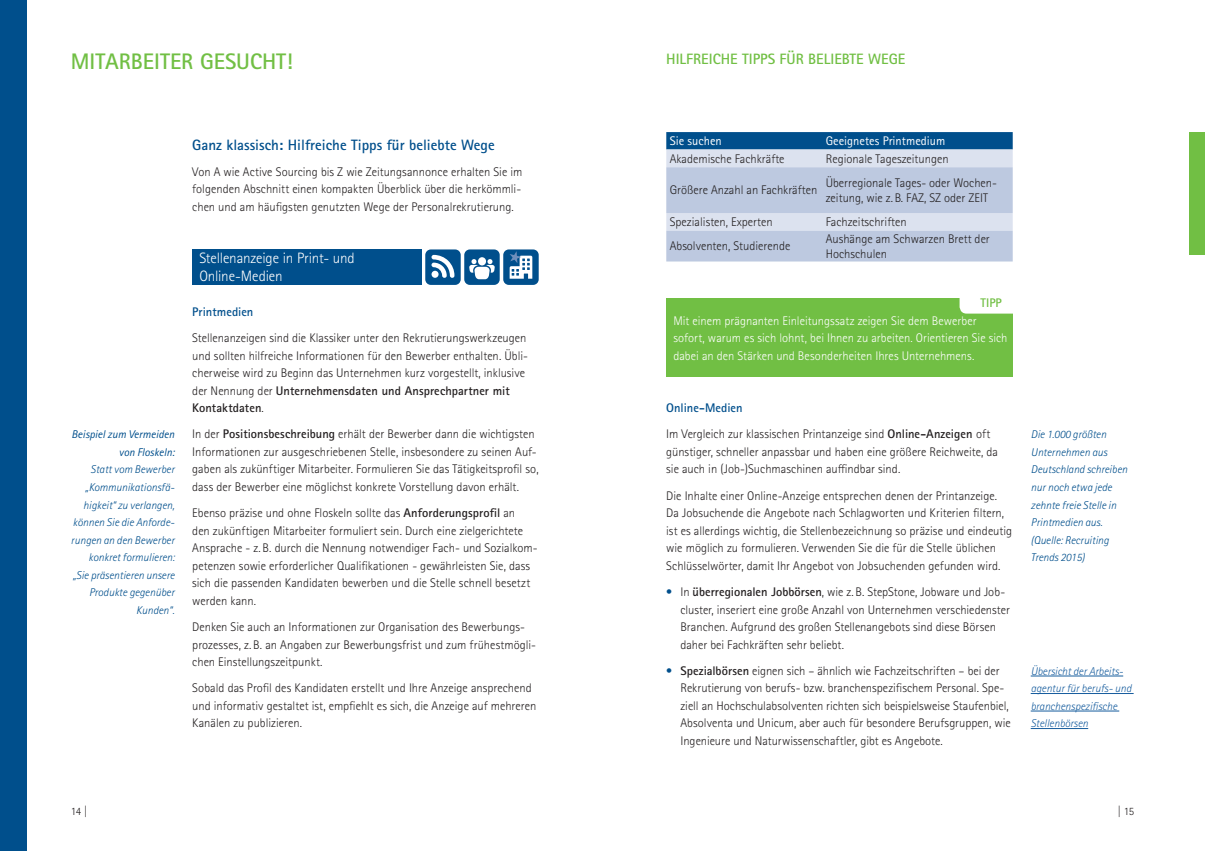
<style>
.page{position:relative;width:1205px;height:851px;background:#fff}
.page>*{position:absolute;margin:0;border:0;box-sizing:border-box;transform-origin:0 0}
.t1{font:700 22.5px "Rotis Sans Serif Pro";color:#71bf44}
.t2{font:700 15px "Rotis Sans Serif Pro";color:#004f8c}
.t3{font:300 15px/17.5px "Rotis Sans Serif Pro";letter-spacing:-.01em;color:#fff}
.t4{font:700 15px "Rotis Sans Serif Pro";color:#71bf44}
.t5{font:300 12.5px/17.5px "Rotis Sans Serif Pro";color:#231f20}
.t6{font:300 12.5px/17.5px "Rotis Sans Serif Pro";color:#fff}
.t7{font:12.5px "Rotis Sans Serif Pro";color:#fff}
.t8{font:700 12.5px "Rotis Sans Serif Pro";color:#004f8c}
.t9{font:700 12.5px "Rotis Sans Serif Pro";color:#71bf44}
.t10{font:italic 300 11.25px/17.5px "Rotis Sans Serif Pro";color:#004f8c;text-align:right}
.t11{font:italic 300 11.25px/17.5px "Rotis Sans Serif Pro";color:#175d9e}
.t12{font:italic 11.25px/17.5px "Rotis Sans Serif Pro";color:#004f8c;text-align:right}
.t13{font:300 11.25px "Rotis Sans Serif Pro";color:#231f20}
.s1{font-weight:700}
.s2{font-weight:700;color:#004f8c}
.s3{color:#004f8c}
</style>
<div class="page">
<div style="left:666px;top:298px;width:346px;height:79px;background:#71bf44"></div>
<div style="left:192px;top:249px;width:230px;height:36px;background:#004f8c"></div>
<svg style="left:666px;top:132px;width:346px;height:129px;background:#acbfd9"></svg>
<div style="left:425px;top:249px;width:36px;height:36px;background:#004f8c;border-radius:6px"></div>
<svg style="left:431px;top:255px;width:23px;height:23px"></svg>
<div style="left:464px;top:249px;width:36px;height:36px;background:#004f8c;border-radius:6px"></div>
<svg style="left:469px;top:259px;width:26px;height:20px"></svg>
<div style="left:503px;top:249px;width:36px;height:36px;background:#004f8c;border-radius:6px"></div>
<svg style="left:510px;top:251px;width:22px;height:28px"></svg>
<hr style="left:1030px;top:675px;width:93px;height:1px;background:#175d9e">
<hr style="left:1030px;top:693px;width:103px;height:1px;background:#175d9e">
<hr style="left:1030px;top:710px;width:89px;height:1px;background:#175d9e">
<hr style="left:1030px;top:728px;width:58px;height:1px;background:#175d9e">
<div style="left:959px;top:289px;width:61px;height:24px;background:#fff;border-radius:7px"></div>
<div style="left:0;top:0;width:27px;height:850px;background:#004f8c"></div>
<div style="left:1189px;top:132px;width:16px;height:122px;background:#71bf44"></div>
<h1 class="t1" style="left:71px;top:47px;width:224px">MITARBEITER GESUCHT!</h1>
<p class="t4" style="left:666px;top:49px;width:241px">HILFREICHE TIPPS FÜR BELIEBTE WEGE</p>
<p class="t12" style="left:72px;top:426px;width:104px">Beispiel zum Vermeiden von Floskeln:</p>
<p class="t10" style="left:71px;top:461px;width:105px">Statt vom Bewerber „Kommunikationsfä&shy;higkeit“ zu verlangen, können Sie die Anforde&shy;rungen an den Bewerber konkret formulieren: „Sie präsentieren unsere<br>Produkte gegenüber<br>Kunden“.</p>
<p class="t2" style="left:192px;top:135px;width:304px">Ganz klassisch: Hilfreiche Tipps für beliebte Wege</p>
<p class="t5" style="left:192px;top:163px;width:332px;text-align:justify">Von A wie Active Sourcing bis Z wie Zeitungsannonce erhalten Sie im folgenden Abschnitt einen kompakten Überblick über die herkömmli&shy;chen und am häufigsten genutzten Wege der Personalrekrutierung.</p>
<p class="t3" style="left:199px;top:250px;width:157px">Stellenanzeige in Print- und<br>Online-Medien</p>
<p class="t8" style="left:192px;top:304px;width:63px">Printmedien</p>
<p class="t5" style="left:192px;top:329px;width:337px">Stellenanzeigen sind die Klassiker unter den Rekrutierungswerkzeugen und sollten hilfreiche Informationen für den Bewerber enthalten. Übli&shy;cherweise wird zu Beginn das Unternehmen kurz vorgestellt, inklusive der Nennung der <span class="s1">Unternehmensdaten und Ansprechpartner mit Kontaktdaten</span>.</p>
<p class="t5" style="left:192px;top:425px;width:348px">In der <span class="s1">Positionsbeschreibung</span> erhält der Bewerber dann die wichtigsten Informationen zur ausgeschriebenen Stelle, insbesondere zu seinen Auf&shy;gaben als zukünftiger Mitarbeiter. Formulieren Sie das Tätigkeitsprofil so, dass der Bewerber eine möglichst konkrete Vorstellung davon erhält.</p>
<p class="t5" style="left:192px;top:504px;width:347px">Ebenso präzise und ohne Floskeln sollte das <span class="s1">Anforderungsprofil</span> an<br>den zukünftigen Mitarbeiter formuliert sein. Durch eine zielgerichtete Ansprache - z. B. durch die Nennung notwendiger Fach- und Sozialkom&shy;petenzen sowie erforderlicher Qualifikationen - gewährleisten Sie, dass sich die passenden Kandidaten bewerben und die Stelle schnell besetzt werden kann.</p>
<p class="t5" style="left:192px;top:618px;width:345px">Denken Sie auch an Informationen zur Organisation des Bewerbungs&shy;prozesses, z. B. an Angaben zur Bewerbungsfrist und zum frühestmögli&shy;chen Einstellungszeitpunkt.</p>
<p class="t5" style="left:192px;top:679px;width:345px">Sobald das Profil des Kandidaten erstellt und Ihre Anzeige ansprechend und informativ gestaltet ist, empfiehlt es sich, die Anzeige auf mehreren<br>Kanälen zu publizieren.</p>
<p class="t7" style="left:670px;top:133px;width:54px">Sie suchen</p>
<p class="t7" style="left:826px;top:133px;width:121px">Geeignetes Printmedium</p>
<p class="t5" style="left:670px;top:150px;width:116px">Akademische Fachkräfte</p>
<p class="t5" style="left:826px;top:150px;width:124px">Regionale Tageszeitungen</p>
<p class="t5" style="left:670px;top:182px;width:149px">Größere Anzahl an Fachkräften</p>
<p class="t5" style="left:826px;top:175px;width:173px;line-height:15px">Überregionale Tages- oder Wochen&shy;zeitung, wie z.B. FAZ, SZ oder ZEIT</p>
<p class="t5" style="left:670px;top:213px;width:104px">Spezialisten, Experten</p>
<p class="t5" style="left:826px;top:213px;width:82px">Fachzeitschriften</p>
<p class="t5" style="left:670px;top:238px;width:122px">Absolventen, Studierende</p>
<p class="t5" style="left:826px;top:231px;width:166px;line-height:15px">Aushänge am Schwarzen Brett der<br>Hochschulen</p>
<p class="t9" style="left:980px;top:295px;width:23px">TIPP</p>
<p class="t6" style="left:673px;top:312px;width:336px">Mit einem prägnanten Einleitungssatz zeigen Sie dem Bewerber sofort, warum es sich lohnt, bei Ihnen zu arbeiten. Orientieren Sie sich dabei an den Stärken und Besonderheiten Ihres Unternehmens.</p>
<p class="t5" style="left:666px;top:395px;width:326px;line-height:26.2px"><span class="s2">Online-Medien<br></span>Im Vergleich zur klassischen Printanzeige sind <span class="s1">Online-Anzeigen</span> oft</p>
<p class="t5" style="left:666px;top:443px;width:333px">günstiger, schneller anpassbar und haben eine größere Reichweite, da sie auch in (Job-)Suchmaschinen auffindbar sind.</p>
<p class="t5" style="left:666px;top:487px;width:347px">Die Inhalte einer Online-Anzeige entsprechen denen der Printanzeige.<br>Da Jobsuchende die Angebote nach Schlagworten und Kriterien filtern, ist es allerdings wichtig, die Stellenbezeichnung so präzise und eindeutig wie möglich zu formulieren. Verwenden Sie die für die Stelle üblichen Schlüsselwörter, damit Ihr Angebot von Jobsuchenden gefunden wird.</p>
<p class="t5" style="left:680px;top:583px;width:331px;text-indent:-14px"><span class="s3">•</span> In <span class="s1">überregionalen Jobbörsen</span>, wie z.B. StepStone, Jobware und Job&shy;cluster, inseriert eine große Anzahl von Unternehmen verschiedenster Branchen. Aufgrund des großen Stellenangebots sind diese Börsen daher bei Fachkräften sehr beliebt.</p>
<p class="t5" style="left:680px;top:662px;width:332px;text-indent:-14px"><span class="s3">•</span> <span class="s1">Spezialbörsen</span> eignen sich – ähnlich wie Fachzeitschriften – bei der Rekrutierung von berufs- bzw. branchenspezifischem Personal. Spe&shy;ziell an Hochschulabsolventen richten sich beispielsweise Staufenbiel, Absolventa und Unicum, aber auch für besondere Berufsgruppen, wie Ingenieure und Naturwissenschaftler, gibt es Angebote.</p>
<p class="t10" style="left:1031px;top:426px;width:98px;text-align:left">Die 1.000 größten<br>Unternehmen aus<br>Deutschland schreiben nur noch etwa jede zehnte freie Stelle in<br>Printmedien aus. (Quelle: Recruiting<br>Trends 2015)</p>
<p class="t11" style="left:1030px;top:662px;width:102px">Übersicht der Arbeits&shy;agentur für berufs- und branchenspezifische<br>Stellenbörsen</p>
<p class="t13" style="left:71px;top:804px;width:18px">14 |</p>
<p class="t13" style="left:1117px;top:804px;width:18px">| 15</p>
</div>
